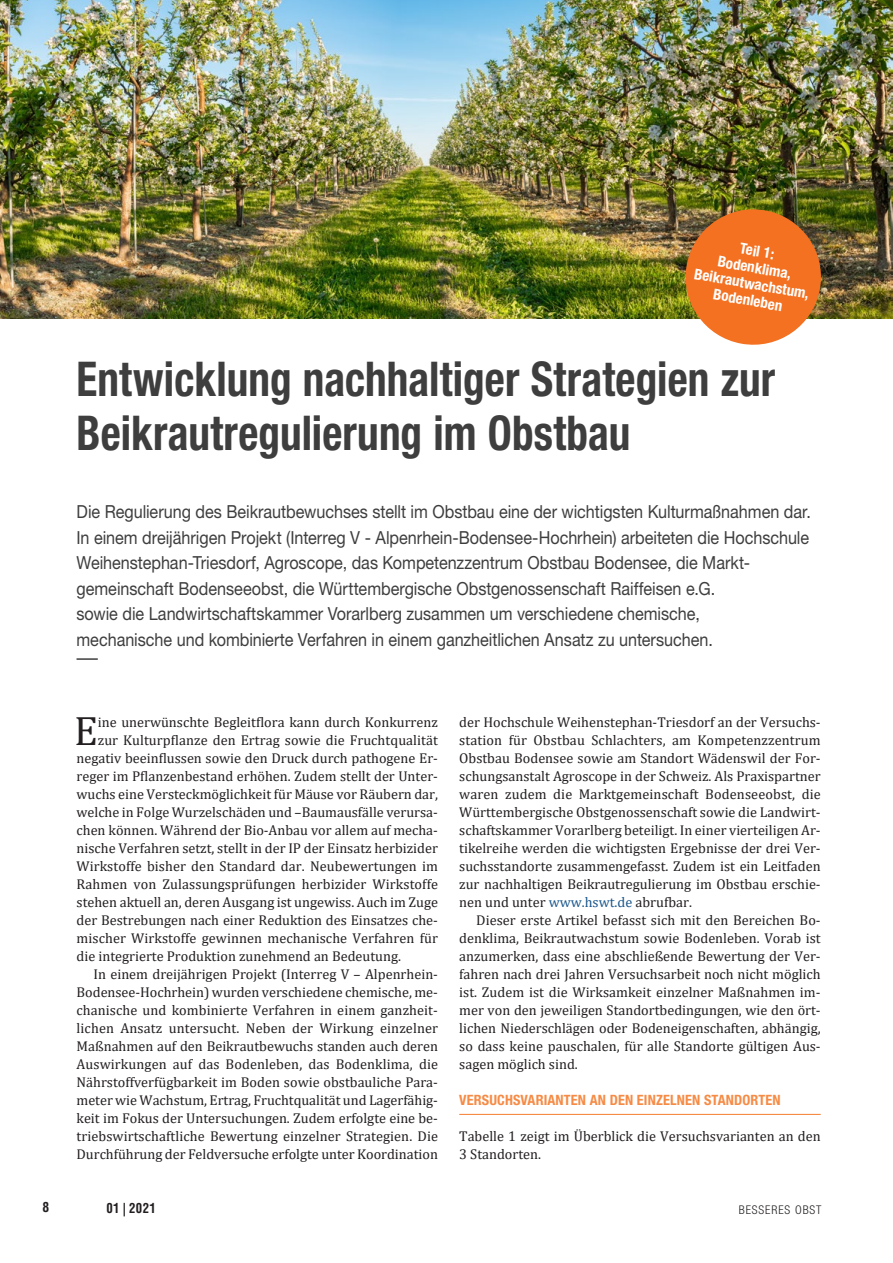
<style>
.page{position:relative;width:893px;height:1263px;background:#fff}
.page>*{position:absolute;margin:0;border:0;box-sizing:border-box;transform-origin:0 0}
.t1{font:700 condensed 48px/54px "Helvetica Neue LT Std";letter-spacing:.005em;color:#3e3e3f;scale:.9 1}
.t2{font:41.25px "Cambria";color:#231f20}
.t3{font:18px/25.5px "Helvetica Neue LT Std";color:#3e3e3f;scale:.9 1}
.t4{font:700 condensed 15px/16.5px "Helvetica Neue LT Std";color:#fff;text-align:center}
.t5{font:14.25px/18px "Cambria";color:#231f20;text-align:justify}
.t6{font:700 condensed 14.25px "Helvetica Neue LT Std";letter-spacing:.01em;color:#f68b45}
.t7{font:700 condensed 13.5px "Helvetica LT Std";letter-spacing:.03em;color:#231f20;scale:.95 1}
.t8{font:700 condensed 13.5px "Helvetica LT Std";letter-spacing:.03em;color:#231f20}
.t9{font:300 condensed 12px "Helvetica Neue LT Std";letter-spacing:.075em;color:#231f20}
.s1{color:#1b578c}
</style>
<div class="page">
<hr style="left:77px;top:658px;width:21px;height:2px;background:#3e3e3f">
<img style="left:0;top:0;width:893px;height:319px">
<img style="left:680px;top:204px;width:146px;height:141px">
<hr style="left:459px;top:1114px;width:362px;height:1px;background:#f68b45">
<p class="t4" style="left:702px;top:233px;width:118px;rotate:10deg">Teil 1:<br>Bodenklima,<br>Beikrautwachstum,<br>Bodenleben</p>
<h1 class="t1" style="left:77px;top:351px;width:778px">Entwicklung nachhaltiger Strategien zur<br>Beikrautregulierung im Obstbau</h1>
<p class="t3" style="left:77px;top:499px;width:817px">Die Regulierung des Beikrautbewuchses stellt im Obstbau eine der wichtigsten Kulturmaßnahmen dar.<br>In einem dreijährigen Projekt (Interreg V - Alpenrhein-Bodensee-Hochrhein) arbeiteten die Hochschule Weihenstephan-Triesdorf, Agroscope, das Kompetenzzentrum Obstbau Bodensee, die Markt&shy;gemeinschaft Bodenseeobst, die Württembergische Obstgenossenschaft Raiffeisen e.G.<br>sowie die Landwirtschaftskammer Vorarlberg zusammen um verschiedene chemische,<br>mechanische und kombinierte Verfahren in einem ganzheitlichen Ansatz zu untersuchen.</p>
<h2 class="t2" style="left:74px;top:707px;width:25px">E</h2>
<p class="t5" style="left:98px;top:713px;width:342px">ine unerwünschte Begleitflora kann durch Konkurrenz</p>
<p class="t5" style="left:98px;top:731px;width:342px">zur Kulturpflanze den Ertrag sowie die Fruchtqualität</p>
<p class="t5" style="left:77px;top:749px;width:363px">negativ beeinflussen sowie den Druck durch pathogene Er-</p>
<p class="t5" style="left:77px;top:767px;width:363px">reger im Pflanzenbestand erhöhen. Zudem stellt der Unter-</p>
<p class="t5" style="left:77px;top:785px;width:363px">wuchs eine Versteckmöglichkeit für Mäuse vor Räubern dar,</p>
<p class="t5" style="left:77px;top:803px;width:363px">welche in Folge Wurzelschäden und –Baumausfälle verursa-</p>
<p class="t5" style="left:77px;top:821px;width:363px">chen können. Während der Bio-Anbau vor allem auf mecha-</p>
<p class="t5" style="left:77px;top:839px;width:363px">nische Verfahren setzt, stellt in der IP der Einsatz herbizider</p>
<p class="t5" style="left:77px;top:857px;width:363px">Wirkstoffe bisher den Standard dar. Neubewertungen im</p>
<p class="t5" style="left:77px;top:875px;width:363px">Rahmen von Zulassungsprüfungen herbizider Wirkstoffe</p>
<p class="t5" style="left:77px;top:893px;width:363px">stehen aktuell an, deren Ausgang ist ungewiss. Auch im Zuge</p>
<p class="t5" style="left:77px;top:911px;width:363px">der Bestrebungen nach einer Reduktion des Einsatzes che-</p>
<p class="t5" style="left:77px;top:929px;width:363px">mischer Wirkstoffe gewinnen mechanische Verfahren für</p>
<p class="t5" style="left:77px;top:947px;width:326px">die integrierte Produktion zunehmend an Bedeutung.</p>
<p class="t5" style="left:94px;top:965px;width:346px">In einem dreijährigen Projekt (Interreg V – Alpenrhein-</p>
<p class="t5" style="left:77px;top:983px;width:363px">Bodensee-Hochrhein) wurden verschiedene chemische, me-</p>
<p class="t5" style="left:77px;top:1001px;width:361px">chanische und kombinierte Verfahren in einem ganzheit-</p>
<p class="t5" style="left:77px;top:1019px;width:363px">lichen Ansatz untersucht. Neben der Wirkung einzelner</p>
<p class="t5" style="left:77px;top:1037px;width:363px">Maßnahmen auf den Beikrautbewuchs standen auch deren</p>
<p class="t5" style="left:77px;top:1055px;width:363px">Auswirkungen auf das Bodenleben, das Bodenklima, die</p>
<p class="t5" style="left:77px;top:1073px;width:363px">Nährstoffverfügbarkeit im Boden sowie obstbauliche Para-</p>
<p class="t5" style="left:77px;top:1091px;width:363px">meter wie Wachstum, Ertrag, Fruchtqualität und Lagerfähig-</p>
<p class="t5" style="left:77px;top:1109px;width:363px">keit im Fokus der Untersuchungen. Zudem erfolgte eine be-</p>
<p class="t5" style="left:77px;top:1127px;width:363px">triebswirtschaftliche Bewertung einzelner Strategien. Die</p>
<p class="t5" style="left:77px;top:1145px;width:363px">Durchführung der Feldversuche erfolgte unter Koordination</p>
<p class="t5" style="left:459px;top:713px;width:363px">der Hochschule Weihenstephan-Triesdorf an der Versuchs&shy;station für Obstbau Schlachters, am Kompetenzzentrum Obstbau Bodensee sowie am Standort Wädenswil der For&shy;schungsanstalt Agroscope in der Schweiz. Als Praxispartner waren zudem die Marktgemeinschaft Bodenseeobst, die Württembergische Obstgenossenschaft sowie die Landwirt&shy;schaftskammer Vorarlberg beteiligt. In einer vierteiligen Ar&shy;tikelreihe werden die wichtigsten Ergebnisse der drei Ver&shy;suchsstandorte zusammengefasst. Zudem ist ein Leitfaden zur nachhaltigen Beikrautregulierung im Obstbau erschie&shy;nen und unter <span class="s1">www.hswt.de</span> abrufbar.</p>
<p class="t5" style="left:459px;top:911px;width:363px;text-indent:17px">Dieser erste Artikel befasst sich mit den Bereichen Bo&shy;denklima, Beikrautwachstum sowie Bodenleben. Vorab ist anzumerken, dass eine abschließende Bewertung der Ver&shy;fahren nach drei Jahren Versuchsarbeit noch nicht möglich ist. Zudem ist die Wirksamkeit einzelner Maßnahmen im&shy;mer von den jeweiligen Standortbedingungen, wie den ört&shy;lichen Niederschlägen oder Bodeneigenschaften, abhängig, so dass keine pauschalen, für alle Standorte gültigen Aus&shy;sagen möglich sind.</p>
<p class="t6" style="left:459px;top:1091px;width:323px">VERSUCHSVARIANTEN AN DEN EINZELNEN STANDORTEN</p>
<p class="t5" style="left:459px;top:1127px;width:363px">Tabelle 1 zeigt im Überblick die Versuchsvarianten an den<br>3 Standorten.</p>
<p class="t8" style="left:43px;top:1198px;width:8px">8</p>
<p class="t7" style="left:106px;top:1200px;width:54px">01 | 2021</p>
<p class="t9" style="left:739px;top:1203px;width:84px">BESSERES OBST</p>
</div>
